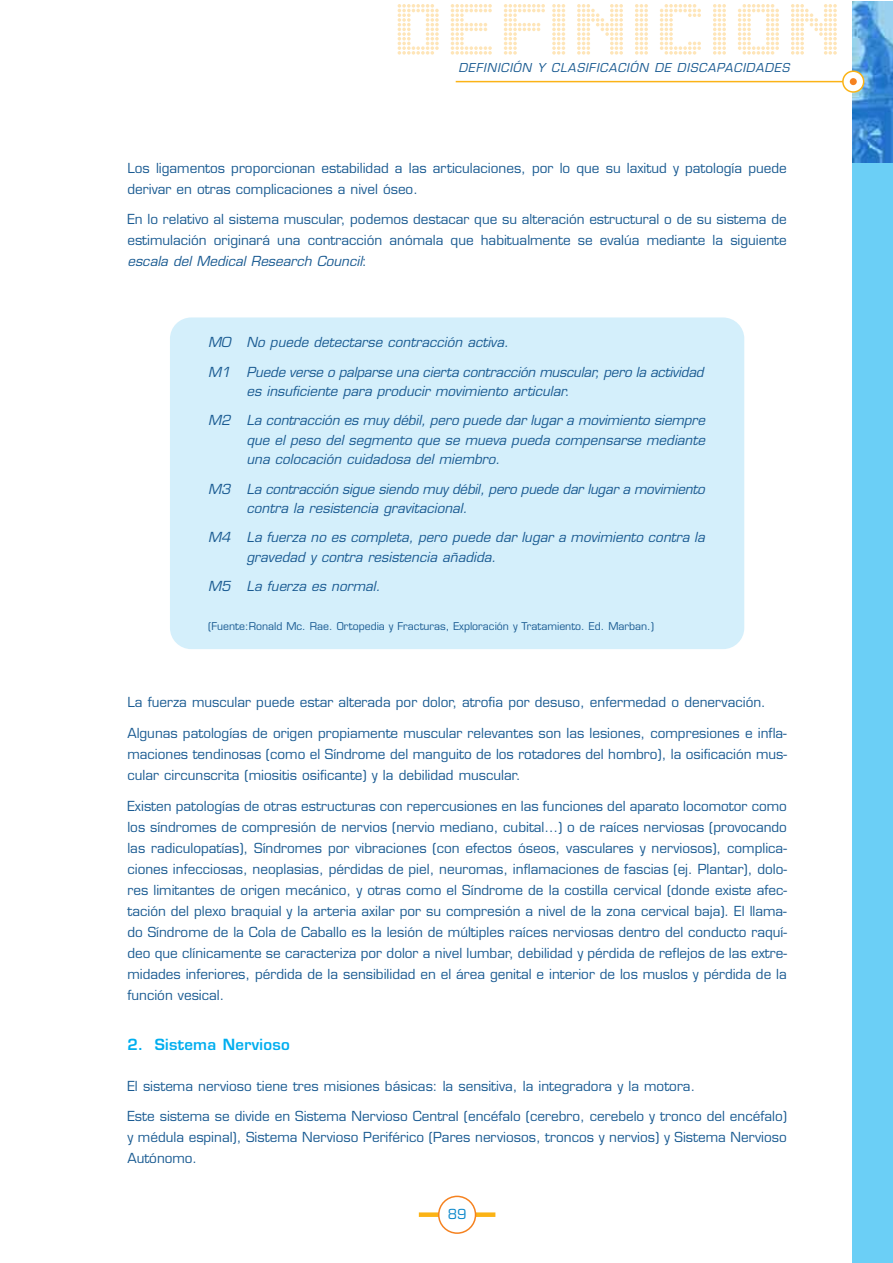
<style>
.page{position:relative;width:893px;height:1263px;background:#fff}
.page>*{position:absolute;margin:0;border:0;box-sizing:border-box;transform-origin:0 0}
.t1{font:76.05px "Yardmaster D";letter-spacing:.02em;color:#fee5b8}
.t2{font:600 15px "Eurostile";letter-spacing:.02em;color:#00aeef}
.t3{font:13.5px/21px "Eurostile";color:#1a5b92;text-align:justify}
.t4{font:italic 13.5px/19.5px "Eurostile";color:#1a5b92}
.t5{font:13.5px "Eurostile";color:#0c88cb}
.t6{font:italic 12px "Eurostile";letter-spacing:.07em;color:#1a5b92}
.t7{font:10.5px "Eurostile";color:#1a5b92}
.s1{font-style:italic}
</style>
<div class="page">
<div style="left:419px;top:1212px;width:76px;height:5px;background:#fbb316"></div>
<svg style="left:438px;top:1196px;width:38px;height:38px"></svg>
<div style="left:852px;top:25px;width:40px;height:1238px;background:#6bcff6"></div>
<hr style="left:455px;top:81px;width:437px;height:1px;background:#fbb316">
<img style="left:852px;top:2px;width:40px;height:160px">
<svg style="left:842px;top:70px;width:22px;height:23px"></svg>
<div style="left:849px;top:78px;width:7px;height:7px;background:#f58220;border-radius:50%"></div>
<div style="left:170px;top:317px;width:574px;height:332px;background:#d4effb;border-radius:21px"></div>
<h1 class="t1" style="left:392px;top:-15px;width:451px">DEFINICIÓN</h1>
<p class="t6" style="left:458px;top:63px;width:332px">DEFINICIÓN Y CLASIFICACIÓN DE DISCAPACIDADES</p>
<p class="t3" style="left:127px;top:159px;width:661px">Los ligamentos proporcionan estabilidad a las articulaciones, por lo que su laxitud y patología puede derivar en otras complicaciones a nivel óseo.</p>
<p class="t3" style="left:127px;top:210px;width:661px">En lo relativo al sistema muscular, podemos destacar que su alteración estructural o de su sistema de estimulación originará una contracción anómala que habitualmente se evalúa mediante la siguiente <span class="s1">escala del Medical Research Council</span>:</p>
<p class="t4" style="left:208px;top:329px;width:497px;line-height:29.2px">M0 No puede detectarse contracción activa.<br>M1 Puede verse o palparse una cierta contracción muscular, pero la actividad</p>
<p class="t4" style="left:208px;top:378px;width:498px;line-height:29.2px;text-indent:38px">es insuficiente para producir movimiento articular.<br>M2 La contracción es muy débil, pero puede dar lugar a movimiento siempre</p>
<p class="t4" style="left:246px;top:432px;width:460px">que el peso del segmento que se mueva pueda compensarse mediante una colocación cuidadosa del miembro.</p>
<p class="t4" style="left:246px;top:480px;width:460px;text-indent:-38px">M3 La contracción sigue siendo muy débil, pero puede dar lugar a movimiento contra la resistencia gravitacional.</p>
<p class="t4" style="left:246px;top:529px;width:460px;text-indent:-38px">M4 La fuerza no es completa, pero puede dar lugar a movimiento contra la gravedad y contra resistencia añadida.</p>
<p class="t4" style="left:208px;top:578px;width:174px">M5 La fuerza es normal.</p>
<p class="t7" style="left:208px;top:622px;width:447px">(Fuente:Ronald Mc. Rae. Ortopedia y Fracturas, Exploración y Tratamiento. Ed. Marban.)</p>
<p class="t3" style="left:127px;top:693px;width:640px">La fuerza muscular puede estar alterada por dolor, atrofia por desuso, enfermedad o denervación.</p>
<p class="t3" style="left:127px;top:724px;width:661px">Algunas patologías de origen propiamente muscular relevantes son las lesiones, compresiones e infla&shy;maciones tendinosas (como el Síndrome del manguito de los rotadores del hombro), la osificación mus&shy;cular circunscrita (miositis osificante) y la debilidad muscular.</p>
<p class="t3" style="left:127px;top:797px;width:661px">Existen patologías de otras estructuras con repercusiones en las funciones del aparato locomotor como los síndromes de compresión de nervios (nervio mediano, cubital…) o de raíces nerviosas (provocando las radiculopatías), Síndromes por vibraciones (con efectos óseos, vasculares y nerviosos), complica&shy;ciones infecciosas, neoplasias, pérdidas de piel, neuromas, inflamaciones de fascias (ej. Plantar), dolo&shy;res limitantes de origen mecánico, y otras como el Síndrome de la costilla cervical (donde existe afec&shy;tación del plexo braquial y la arteria axilar por su compresión a nivel de la zona cervical baja). El llama&shy;do Síndrome de la Cola de Caballo es la lesión de múltiples raíces nerviosas dentro del conducto raquí&shy;deo que clínicamente se caracteriza por dolor a nivel lumbar, debilidad y pérdida de reflejos de las extre&shy;midades inferiores, pérdida de la sensibilidad en el área genital e interior de los muslos y pérdida de la función vesical.</p>
<p class="t2" style="left:127px;top:1039px;width:164px">2. Sistema Nervioso</p>
<p class="t3" style="left:127px;top:1077px;width:569px">El sistema nervioso tiene tres misiones básicas: la sensitiva, la integradora y la motora.</p>
<p class="t3" style="left:127px;top:1107px;width:661px">Este sistema se divide en Sistema Nervioso Central (encéfalo (cerebro, cerebelo y tronco del encéfalo) y médula espinal), Sistema Nervioso Periférico (Pares nerviosos, troncos y nervios) y Sistema Nervioso Autónomo.</p>
<p class="t5" style="left:448px;top:1209px;width:20px">89</p>
</div>
